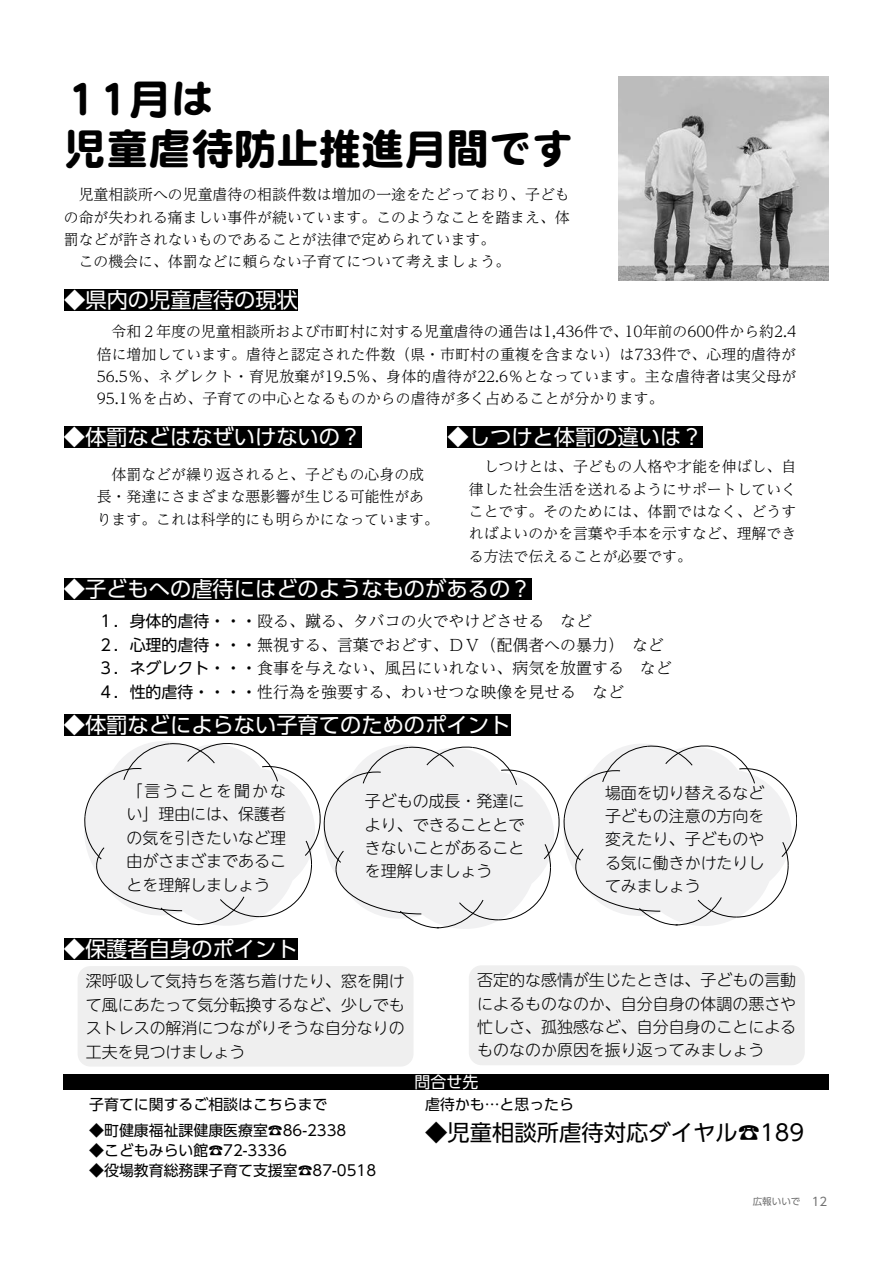
<style>
.page{position:relative;width:893px;height:1263px;background:#fff}
.page>*{position:absolute;margin:0;border:0;box-sizing:border-box;transform-origin:0 0}
.t1{font:600 42.45px/49.9px "DFP Maru Gothic CID";color:#000}
.t2{font:22.35px "UD Shin Go Pro";color:#000}
.t3{font:21.3px "UD Shin Go Pro";color:#fff}
.t4{font:300 15.9px/23.4px "UD Shin M Go Pro";color:#000;text-align:justify}
.t5{font:300 15.9px/23.4px "UD Reimin Pro";color:#000}
.t6{font:15.9px "UD Shin Go Pro";color:#fff}
.t7{font:300 14.85px/22.4px "UD Reimin Pro";color:#000}
.t8{font:14.85px "UD Shin Go Pro";color:#000}
.t9{font:11.7px "UD Shin Go Pro";color:#717171}
.t10{font:9.6px "UD Shin Go Pro";color:#717171}
.s1{font-family:"UD Shin Go Pro";font-weight:400}
</style>
<div class="page">
<svg style="left:84px;top:741px;width:713px;height:188px"></svg>
<img style="left:619px;top:77px;width:209px;height:204px">
<div style="left:64px;top:290px;width:234px;height:21px;background:#000"></div>
<div style="left:64px;top:426px;width:297px;height:22px;background:#000"></div>
<div style="left:448px;top:426px;width:255px;height:22px;background:#000"></div>
<div style="left:64px;top:1074px;width:765px;height:16px;background:#000"></div>
<div style="left:64px;top:714px;width:446px;height:22px;background:#000"></div>
<div style="left:64px;top:578px;width:467px;height:22px;background:#000"></div>
<div style="left:64px;top:939px;width:234px;height:21px;background:#000"></div>
<div style="left:78px;top:966px;width:336px;height:100px;background:#efefef;border-radius:13px"></div>
<div style="left:469px;top:965px;width:336px;height:100px;background:#efefef;border-radius:13px"></div>
<h1 class="t1" style="left:64px;top:73px;width:512px">11月は<br>児童虐待防止推進月間です</h1>
<p class="t7" style="left:64px;top:183px;width:507px;text-indent:15px">児童相談所への児童虐待の相談件数は増加の一途をたどっており、子どもの命が失われる痛ましい事件が続いています。このようなことを踏まえ、体罰などが許されないものであることが法律で定められています。<br>　この機会に、体罰などに頼らない子育てについて考えましょう。</p>
<h3 class="t3" style="left:64px;top:283px;width:235px">◆県内の児童虐待の現状</h3>
<p class="t7" style="left:97px;top:320px;width:701px">　令和２年度の児童相談所および市町村に対する児童虐待の通告は1,436件で、<br>倍に増加しています。虐待と認定された件数（県・市町村の重複を含まない）は733件で、心理的虐待が56.5％、ネグレクト・育児放棄が19.5％、身体的虐待が22.6％となっています。主な虐待者は実父母が95.1％を占め、子育ての中心となるものからの虐待が多く占めることが分かります。</p>
<h3 class="t3" style="left:64px;top:420px;width:299px">◆体罰などはなぜいけないの?</h3>
<p class="t7" style="left:97px;top:463px;width:344px">　体罰などが繰り返されると、子どもの心身の成長・発達にさまざまな悪影響が生じる可能性があります。これは科学的にも明らかになっています。</p>
<p class="t7" style="left:624px;top:320px;width:173px">10年前の600件から約2.4</p>
<h3 class="t3" style="left:448px;top:420px;width:257px">◆しつけと体罰の違いは?</h3>
<p class="t7" style="left:469px;top:455px;width:329px;text-align:justify">　しつけとは、子どもの人格や才能を伸ばし、自律した社会生活を送れるようにサポートしていくことです。そのためには、体罰ではなく、どうすればよいのかを言葉や手本を示すなど、理解できる方法で伝えることが必要です。</p>
<h3 class="t3" style="left:64px;top:572px;width:469px">◆子どもへの虐待にはどのようなものがあるの?</h3>
<p class="t5" style="left:98px;top:609px;width:576px"><span class="s1">１．身体的虐待・・・</span>殴る、蹴る、タバコの火でやけどさせる　など<br><span class="s1">２．心理的虐待・・・</span>無視する、言葉でおどす、ＤＶ（配偶者への暴力）　など<span class="s1">３．ネグレクト・・・</span>食事を与えない、風呂にいれない、病気を放置する　など<span class="s1">４．性的虐待・・・・</span>性行為を強要する、わいせつな映像を見せる　など</p>
<h3 class="t3" style="left:64px;top:708px;width:448px">◆体罰などによらない子育てのためのポイント</h3>
<p class="t4" style="left:126px;top:778px;width:161px">「言うことを聞かない」理由には、保護者の気を引きたいなど理由がさまざまであることを理解しましょう</p>
<p class="t4" style="left:365px;top:789px;width:161px">子どもの成長・発達により、できることとできないことがあることを理解しましょう</p>
<p class="t4" style="left:605px;top:780px;width:161px">場面を切り替えるなど子どもの注意の方向を変えたり、子どものやる気に働きかけたりしてみましょう</p>
<h3 class="t3" style="left:64px;top:932px;width:235px">◆保護者自身のポイント</h3>
<p class="t4" style="left:86px;top:969px;width:320px">深呼吸して気持ちを落ち着けたり、窓を開けて風にあたって気分転換するなど、少しでもストレスの解消につながりそうな自分なりの工夫を見つけましょう</p>
<p class="t4" style="left:477px;top:968px;width:320px">否定的な感情が生じたときは、子どもの言動によるものなのか、自分自身の体調の悪さや忙しさ、孤独感など、自分自身のことによるものなのか原因を振り返ってみましょう</p>
<p class="t8" style="left:89px;top:1092px;width:240px">子育てに関するご相談はこちらまで</p>
<p class="t8" style="left:89px;top:1118px;width:259px">◆町健康福祉課健康医療室☎86-2338</p>
<p class="t8" style="left:89px;top:1138px;width:199px">◆こどもみらい館☎72-3336</p>
<p class="t8" style="left:89px;top:1158px;width:288px">◆役場教育総務課子育て支援室☎87-0518</p>
<p class="t6" style="left:415px;top:1069px;width:65px">問合せ先</p>
<p class="t8" style="left:425px;top:1092px;width:150px">虐待かも…と思ったら</p>
<h2 class="t2" style="left:425px;top:1114px;width:381px">◆児童相談所虐待対応ダイヤル☎189</h2>
<p class="t10" style="left:753px;top:1194px;width:49px">広報いいで</p>
<p class="t9" style="left:812px;top:1192px;width:17px">12</p>
</div>
